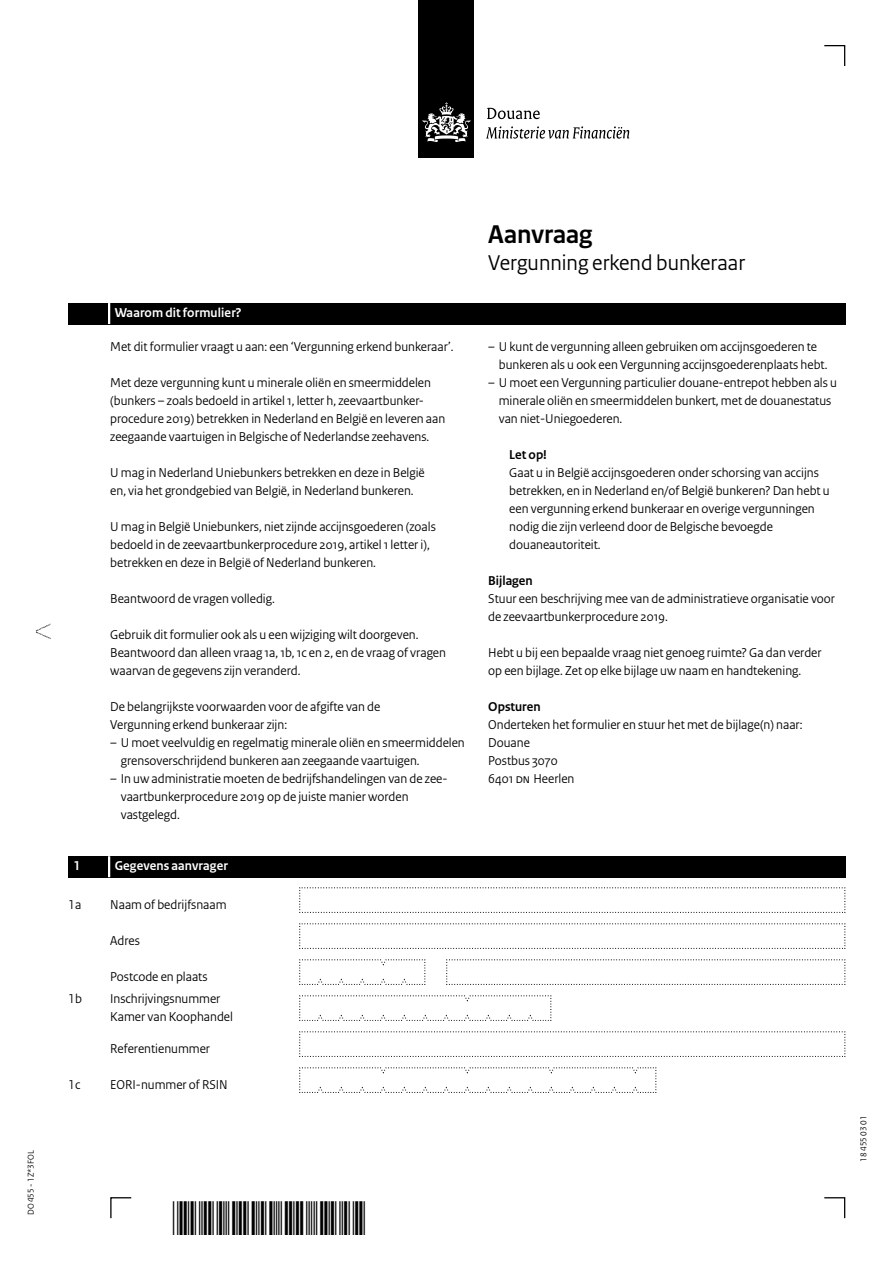
<style>
.page{position:relative;width:893px;height:1263px;background:#fff}
.page>*{position:absolute;margin:0;border:0;box-sizing:border-box;transform-origin:0 0}
.Documenttitel{font:700 27px "Rijksoverheid Sans Heading";color:#000}
.Documenttitel-2{font:22.5px "Rijksoverheid Sans Heading";color:#000}
.Gebruiksaanwijzing_w{font:13.5px/18px "Rijksoverheid Sans Heading";color:#000}
.Let_op_tekst{font:13.5px/18px "Rijksoverheid Sans Heading";color:#000}
.Gebruiksaanwijzing{font:13.5px/18px "Rijksoverheid Sans Heading";color:#000}
.Vraag_Nummer{font:13.5px/18px "Rijksoverheid Sans Heading";color:#000}
.Vraag{font:13.5px "Rijksoverheid Sans Heading";color:#000}
.KOP_B_Nummer{font:700 13.5px "Rijksoverheid Sans Heading";letter-spacing:.01em;color:#fff}
.KOP_D_Nummer{font:700 13.5px "Rijksoverheid Sans Heading";letter-spacing:.01em;color:#fff}
.Tussenkop{font:700 13.5px "Rijksoverheid Sans Heading";color:#000}
.Let_op_Kop{font:700 13.5px "Rijksoverheid Sans Heading";color:#000}
.t1{font:9px "Rijksoverheid Sans Heading";color:#000}
</style>
<div class="page">
<div style="left:419px;top:0;width:55px;height:158px;background:#000"></div>
<svg style="left:423px;top:102px;width:47px;height:40px"></svg>
<svg style="left:487px;top:108px;width:53px;height:11px"></svg>
<svg style="left:486px;top:126px;width:143px;height:13px"></svg>
<svg style="left:824px;top:1197px;width:22px;height:22px"></svg>
<svg style="left:110px;top:1197px;width:22px;height:22px"></svg>
<svg style="left:824px;top:45px;width:22px;height:21px"></svg>
<svg style="left:299px;top:887px;width:547px;height:26px"></svg>
<svg style="left:299px;top:923px;width:547px;height:26px"></svg>
<svg style="left:299px;top:1031px;width:547px;height:26px"></svg>
<svg style="left:446px;top:959px;width:400px;height:26px"></svg>
<svg style="left:299px;top:959px;width:127px;height:26px"></svg>
<svg style="left:299px;top:995px;width:253px;height:26px"></svg>
<svg style="left:299px;top:1067px;width:358px;height:26px"></svg>
<svg style="left:36px;top:624px;width:15px;height:15px"></svg>
<div style="left:68px;top:303px;width:777px;height:21px;background:#000"></div>
<hr style="left:108px;top:303px;width:2px;height:21px;background:#fff">
<div style="left:68px;top:856px;width:777px;height:21px;background:#000"></div>
<hr style="left:108px;top:856px;width:2px;height:21px;background:#fff">
<p class="t1" style="left:26px;top:1215px;width:66px;rotate:-90deg">DO 455 - 1Z*3FOL</p>
<h2 class="KOP_B_Nummer" style="left:115px;top:305px;width:128px">Waarom dit formulier?</h2>
<p class="Gebruiksaanwijzing" style="left:110px;top:338px;width:345px">Met dit formulier vraagt u aan: een ‘Vergunning erkend bunkeraar’.</p>
<p class="Gebruiksaanwijzing_w" style="left:110px;top:374px;width:337px">Met deze vergunning kunt u minerale oliën en smeermiddelen (bunkers – zoals bedoeld in artikel 1, letter h, zeevaartbunker&shy;procedure 2019) betrekken in Nederland en België en leveren aan zeegaande vaartuigen in Belgische of Nederlandse zeehavens.</p>
<p class="Gebruiksaanwijzing_w" style="left:110px;top:464px;width:316px">U mag in Nederland Uniebunkers betrekken en deze in België en, via het grondgebied van België, in Nederland bunkeren.</p>
<p class="Gebruiksaanwijzing_w" style="left:110px;top:518px;width:327px">U mag in België Uniebunkers, niet zijnde accijnsgoederen (zoals bedoeld in de zeevaartbunkerprocedure 2019, artikel 1 letter i), betrekken en deze in België of Nederland bunkeren.</p>
<p class="Gebruiksaanwijzing_w" style="left:110px;top:590px;width:166px">Beantwoord de vragen volledig.</p>
<p class="Gebruiksaanwijzing_w" style="left:110px;top:626px;width:337px">Gebruik dit formulier ook als u een wijziging wilt doorgeven.<br>Beantwoord dan alleen vraag 1a, 1b, 1c en 2, en de vraag of vragen waarvan de gegevens zijn veranderd.</p>
<p class="Gebruiksaanwijzing_w" style="left:110px;top:698px;width:272px">De belangrijkste voorwaarden voor de afgifte van de<br>Vergunning erkend bunkeraar zijn:</p>
<p class="Let_op_tekst" style="left:121px;top:734px;width:346px;text-indent:-10px">– U moet veelvuldig en regelmatig minerale oliën en smeermiddelen grensoverschrijdend bunkeren aan zeegaande vaartuigen.</p>
<p class="Let_op_tekst" style="left:121px;top:770px;width:327px;text-indent:-10px">– In uw administratie moeten de bedrijfshandelingen van de zee&shy;vaartbunkerprocedure 2019 op de juiste manier worden vastgelegd.</p>
<h2 class="KOP_D_Nummer" style="left:74px;top:858px;width:8px">1</h2>
<h2 class="KOP_D_Nummer" style="left:115px;top:858px;width:115px">Gegevens aanvrager</h2>
<p class="Vraag_Nummer" style="left:68px;top:896px;width:15px">1a</p>
<p class="Vraag_Nummer" style="left:110px;top:896px;width:118px">Naam of bedrijfsnaam</p>
<p class="Vraag" style="left:110px;top:933px;width:31px">Adres</p>
<p class="Vraag" style="left:110px;top:969px;width:99px">Postcode en plaats</p>
<p class="Vraag_Nummer" style="left:68px;top:990px;width:15px">1b</p>
<p class="Vraag_Nummer" style="left:110px;top:990px;width:124px">Inschrijvingsnummer<br>Kamer van Koophandel</p>
<p class="Vraag" style="left:110px;top:1041px;width:101px">Referentienummer</p>
<p class="Vraag_Nummer" style="left:68px;top:1076px;width:14px">1c</p>
<p class="Vraag_Nummer" style="left:110px;top:1076px;width:119px">EORI-nummer of RSIN</p>
<h1 class="Documenttitel" style="left:488px;top:219px;width:106px">Aanvraag</h1>
<h1 class="Documenttitel-2" style="left:488px;top:250px;width:258px">Vergunning erkend bunkeraar</h1>
<p class="Let_op_tekst" style="left:499px;top:338px;width:330px;text-indent:-10px">– U kunt de vergunning alleen gebruiken om accijnsgoederen te bunkeren als u ook een Vergunning accijnsgoederenplaats hebt.</p>
<p class="Let_op_tekst" style="left:499px;top:374px;width:340px;text-indent:-10px">– U moet een Vergunning particulier douane-entrepot hebben als u minerale oliën en smeermiddelen bunkert, met de douanestatus van niet-Uniegoederen.</p>
<h3 class="Let_op_Kop" style="left:509px;top:447px;width:39px">Let op!</h3>
<p class="Let_op_tekst" style="left:509px;top:464px;width:322px">Gaat u in België accijnsgoederen onder schorsing van accijns betrekken, en in Nederland en/of België bunkeren? Dan hebt u een vergunning erkend bunkeraar en overige vergunningen nodig die zijn verleend door de Belgische bevoegde douaneautoriteit.</p>
<h3 class="Tussenkop" style="left:488px;top:573px;width:46px">Bijlagen</h3>
<p class="Gebruiksaanwijzing" style="left:488px;top:590px;width:348px">Stuur een beschrijving mee van de administratieve organisatie voor de zeevaartbunkerprocedure 2019.</p>
<p class="Gebruiksaanwijzing_w" style="left:488px;top:644px;width:335px">Hebt u bij een bepaalde vraag niet genoeg ruimte? Ga dan verder op een bijlage. Zet op elke bijlage uw naam en handtekening.</p>
<h3 class="Tussenkop" style="left:488px;top:699px;width:54px">Opsturen</h3>
<p class="Gebruiksaanwijzing" style="left:488px;top:716px;width:316px">Onderteken het formulier en stuur het met de bijlage(n) naar:<br>Douane<br>Postbus 3070<br>6401 DN Heerlen</p>
<p class="t1" style="left:858px;top:1161px;width:47px;rotate:-90deg">18 455 03 01</p>
</div>
